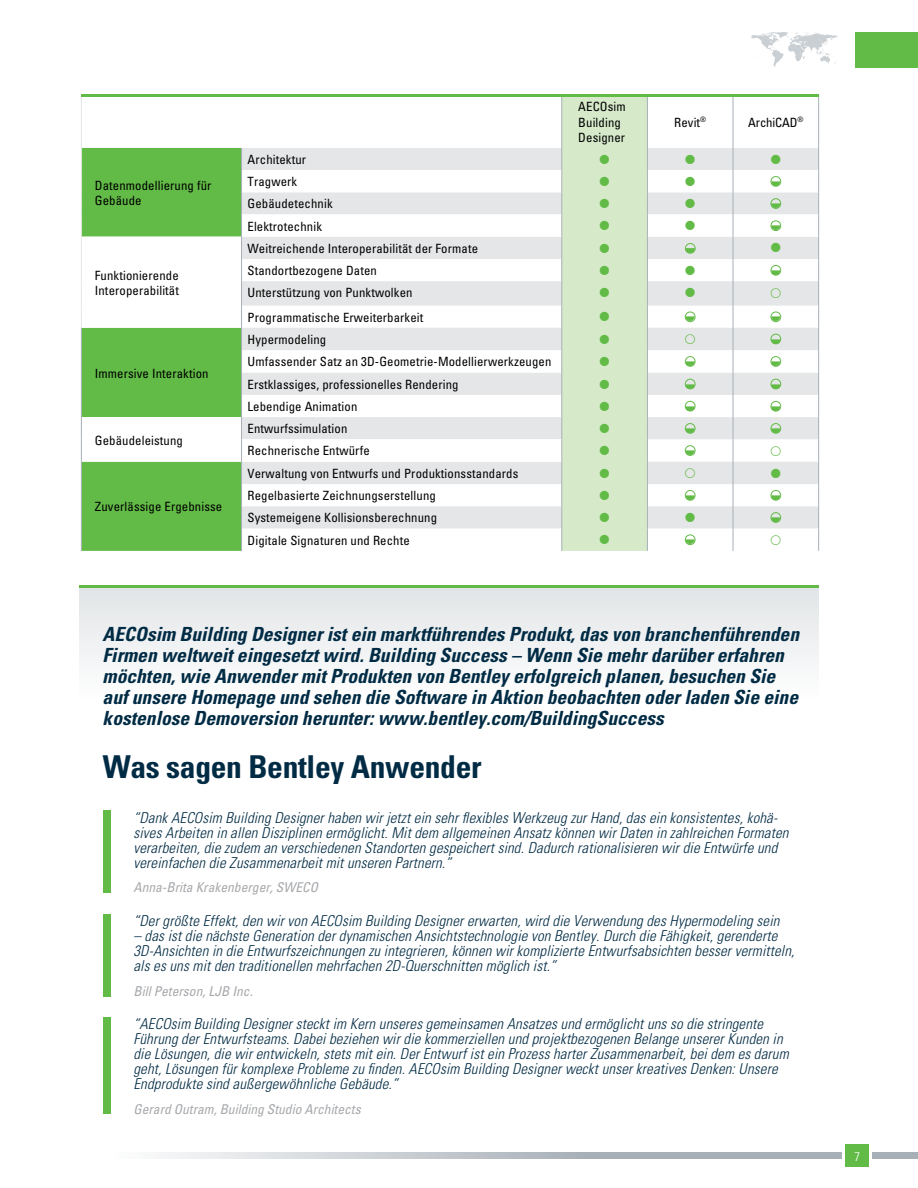
<style>
.page{position:relative;width:918px;height:1188px;background:#fff}
.page>*{position:absolute;margin:0;border:0;box-sizing:border-box;transform-origin:0 0}
.t1{font:700 condensed 31.5px "Univers";letter-spacing:-.01em;color:#002b44}
.t2{font:italic 700 condensed 19.5px/21px "Univers";color:#002b44}
.t3{font:italic 300 condensed 15px/15px "Univers";letter-spacing:.01em;color:#002b44}
.t4{font:italic condensed 13.5px "Univers";color:#a7a9ac}
.t5{font:condensed 12.75px/22.2px "Univers";letter-spacing:.01em;color:#000}
.t6{font:condensed 12.75px "Univers";letter-spacing:-.01em;color:#000}
.t7{font:300 condensed 12.75px "Univers";color:#fff}
</style>
<div class="page">
<div style="left:846px;top:1144px;width:23px;height:22px;background:#62bb46"></div>
<div style="left:872px;top:1152px;width:46px;height:6px;background:#a7afb7"></div>
<svg style="left:162px;top:1152px;width:680px;height:6px;background:#bfc5cb"></svg>
<svg style="left:751px;top:32px;width:87px;height:35px"></svg>
<div style="left:856px;top:32px;width:62px;height:36px;background:#62bb46"></div>
<div style="left:103px;top:811px;width:7px;height:82px;background:#62bb46"></div>
<div style="left:103px;top:914px;width:7px;height:82px;background:#62bb46"></div>
<div style="left:103px;top:1017px;width:7px;height:97px;background:#62bb46"></div>
<div style="left:82px;top:148px;width:159px;height:403px;background:#62bb46"></div>
<svg style="left:242px;top:148px;width:576px;height:380px;fill:#e5e6e7"></svg>
<svg style="left:82px;top:170px;width:736px;height:292px"></svg>
<hr style="left:733px;top:95px;width:1px;height:53px;background:#a7afb7">
<hr style="left:818px;top:95px;width:1px;height:53px;background:#a7afb7">
<svg style="left:733px;top:148px;width:1px;height:403px"></svg>
<svg style="left:818px;top:148px;width:1px;height:403px"></svg>
<svg style="left:241px;top:148px;width:1px;height:403px"></svg>
<hr style="left:81px;top:95px;width:1px;height:53px;background:#e5e6e7">
<svg style="left:81px;top:148px;width:1px;height:403px"></svg>
<hr style="left:79px;top:586px;width:740px;height:2px;background:#62bb46">
<div style="left:79px;top:588px;width:740px;height:111px;background:linear-gradient(to right,#f0f1f2,#f0f1f2)"></div>
<hr style="left:81px;top:94px;width:738px;height:3px;background:#62bb46">
<div style="left:685px;top:243px;width:10px;height:10px;border:1px solid #62bb46;border-radius:50%"></div>
<div style="left:685px;top:356px;width:10px;height:10px;border:1px solid #62bb46;border-radius:50%"></div>
<div style="left:685px;top:312px;width:10px;height:10px;border:1px solid #62bb46;border-radius:50%"></div>
<div style="left:771px;top:423px;width:10px;height:10px;border:1px solid #62bb46;border-radius:50%"></div>
<div style="left:685px;top:423px;width:10px;height:10px;border:1px solid #62bb46;border-radius:50%"></div>
<div style="left:771px;top:401px;width:10px;height:10px;border:1px solid #62bb46;border-radius:50%"></div>
<div style="left:771px;top:379px;width:10px;height:10px;border:1px solid #62bb46;border-radius:50%"></div>
<div style="left:771px;top:312px;width:10px;height:10px;border:1px solid #62bb46;border-radius:50%"></div>
<div style="left:771px;top:334px;width:10px;height:10px;border:1px solid #62bb46;border-radius:50%"></div>
<div style="left:771px;top:356px;width:10px;height:10px;border:1px solid #62bb46;border-radius:50%"></div>
<div style="left:771px;top:265px;width:10px;height:10px;border:1px solid #62bb46;border-radius:50%"></div>
<div style="left:771px;top:221px;width:10px;height:10px;border:1px solid #62bb46;border-radius:50%"></div>
<div style="left:771px;top:199px;width:10px;height:10px;border:1px solid #62bb46;border-radius:50%"></div>
<div style="left:771px;top:176px;width:10px;height:10px;border:1px solid #62bb46;border-radius:50%"></div>
<div style="left:685px;top:401px;width:10px;height:10px;border:1px solid #62bb46;border-radius:50%"></div>
<div style="left:685px;top:379px;width:10px;height:10px;border:1px solid #62bb46;border-radius:50%"></div>
<div style="left:685px;top:446px;width:10px;height:10px;border:1px solid #62bb46;border-radius:50%"></div>
<div style="left:685px;top:490px;width:10px;height:10px;border:1px solid #62bb46;border-radius:50%"></div>
<div style="left:771px;top:490px;width:10px;height:10px;border:1px solid #62bb46;border-radius:50%"></div>
<div style="left:771px;top:512px;width:10px;height:11px;border:1px solid #62bb46;border-radius:50%"></div>
<div style="left:685px;top:535px;width:10px;height:10px;border:1px solid #62bb46;border-radius:50%"></div>
<svg style="left:686px;top:154px;width:9px;height:10px"></svg>
<svg style="left:771px;top:154px;width:9px;height:10px"></svg>
<svg style="left:686px;top:177px;width:9px;height:9px"></svg>
<svg style="left:771px;top:181px;width:9px;height:5px"></svg>
<svg style="left:686px;top:199px;width:9px;height:9px"></svg>
<svg style="left:771px;top:203px;width:9px;height:5px"></svg>
<svg style="left:686px;top:221px;width:9px;height:9px"></svg>
<svg style="left:771px;top:226px;width:9px;height:4px"></svg>
<svg style="left:685px;top:248px;width:10px;height:5px"></svg>
<svg style="left:771px;top:243px;width:9px;height:9px"></svg>
<svg style="left:686px;top:266px;width:9px;height:9px"></svg>
<svg style="left:771px;top:270px;width:9px;height:5px"></svg>
<svg style="left:686px;top:288px;width:9px;height:9px"></svg>
<svg style="left:771px;top:288px;width:10px;height:10px"></svg>
<svg style="left:686px;top:317px;width:9px;height:4px"></svg>
<svg style="left:771px;top:317px;width:9px;height:4px"></svg>
<svg style="left:685px;top:334px;width:10px;height:10px"></svg>
<svg style="left:771px;top:339px;width:9px;height:5px"></svg>
<svg style="left:686px;top:361px;width:9px;height:5px"></svg>
<svg style="left:771px;top:361px;width:9px;height:5px"></svg>
<svg style="left:686px;top:384px;width:9px;height:5px"></svg>
<svg style="left:771px;top:384px;width:9px;height:5px"></svg>
<svg style="left:686px;top:406px;width:9px;height:5px"></svg>
<svg style="left:771px;top:406px;width:9px;height:5px"></svg>
<svg style="left:686px;top:428px;width:9px;height:5px"></svg>
<svg style="left:771px;top:428px;width:9px;height:5px"></svg>
<svg style="left:686px;top:450px;width:9px;height:5px"></svg>
<svg style="left:771px;top:446px;width:10px;height:10px"></svg>
<svg style="left:685px;top:468px;width:10px;height:10px"></svg>
<svg style="left:771px;top:468px;width:9px;height:10px"></svg>
<svg style="left:686px;top:495px;width:9px;height:5px"></svg>
<svg style="left:771px;top:495px;width:9px;height:5px"></svg>
<svg style="left:686px;top:513px;width:9px;height:9px"></svg>
<svg style="left:771px;top:517px;width:9px;height:5px"></svg>
<div style="left:562px;top:97px;width:86px;height:454px;background:#d6eaca"></div>
<svg style="left:686px;top:540px;width:9px;height:4px"></svg>
<p class="t5" style="left:95px;top:177px;width:118px;line-height:15.3px">Datenmodellierung für<br>Gebäude</p>
<p class="t5" style="left:95px;top:267px;width:86px;line-height:15.3px">Funktionierende<br>Interoperabilität</p>
<p class="t5" style="left:95px;top:362px;width:115px">Immersive Interaktion</p>
<p class="t5" style="left:248px;top:148px;width:87px">Architektur<br>Tragwerk<br>Gebäudetechnik<br>Elektrotechnik</p>
<p class="t5" style="left:247px;top:237px;width:232px">Weitreichende Interoperabilität der Formate<br>Standortbezogene Daten<br>Unterstützung von Punktwolken</p>
<p class="t5" style="left:248px;top:306px;width:177px">Programmatische Erweiterbarkeit</p>
<p class="t5" style="left:248px;top:328px;width:305px">Hypermodeling<br>Umfassender Satz an 3D-Geometrie-Modellierwerkzeugen Erstklassiges, professionelles Rendering<br>Lebendige Animation</p>
<p class="t5" style="left:95px;top:429px;width:90px">Gebäudeleistung</p>
<p class="t5" style="left:247px;top:417px;width:124px">Entwurfssimulation<br>Rechnerische Entwürfe</p>
<p class="t5" style="left:95px;top:496px;width:129px">Zuverlässige Ergebnisse</p>
<p class="t5" style="left:248px;top:462px;width:272px">Verwaltung von Entwurfs und Produktionsstandards Regelbasierte Zeichnungserstellung<br>Systemeigene Kollisionsberechnung<br>Digitale Signaturen und Rechte</p>
<p class="t5" style="left:578px;top:99px;width:49px;line-height:15.3px">AECOsim<br>Building<br>Designer</p>
<p class="t5" style="left:674px;top:111px;width:34px">Revit<sup>®</sup></p>
<p class="t6" style="left:748px;top:114px;width:57px">ArchiCAD<sup>®</sup></p>
<p class="t2" style="left:103px;top:624px;width:698px">AECOsim Building Designer ist ein marktführendes Produkt, das von branchenführenden Firmen weltweit eingesetzt wird. Building Success – Wenn Sie mehr darüber erfahren möchten, wie Anwender mit Produkten von Bentley erfolgreich planen, besuchen Sie auf unsere Homepage und sehen die Software in Aktion beobachten oder laden Sie eine kostenlose Demoversion herunter: www.bentley.com/BuildingSuccess</p>
<h1 class="t1" style="left:103px;top:747px;width:380px">Was sagen Bentley Anwender</h1>
<p class="t3" style="left:133px;top:810px;width:657px">“Dank AECOsim Building Designer haben wir jetzt ein sehr flexibles Werkzeug zur Hand, das ein konsistentes, kohä&shy;sives Arbeiten in allen Disziplinen ermöglicht. Mit dem allgemeinen Ansatz können wir Daten in zahlreichen Formaten verarbeiten, die zudem an verschiedenen Standorten gespeichert sind. Dadurch rationalisieren wir die Entwürfe und vereinfachen die Zusammenarbeit mit unseren Partnern.”</p>
<p class="t4" style="left:133px;top:879px;width:186px">Anna-Brita Krakenberger, SWECO</p>
<p class="t3" style="left:133px;top:913px;width:648px">“Der größte Effekt, den wir von AECOsim Building Designer erwarten, wird die Verwendung des Hypermodeling sein</p>
<p class="t3" style="left:133px;top:928px;width:663px">– das ist die nächste Generation der dynamischen Ansichtstechnologie von Bentley. Durch die Fähigkeit, gerenderte<br>3D-Ansichten in die Entwurfszeichnungen zu integrieren, können wir komplizierte Entwurfsabsichten besser vermitteln, als es uns mit den traditionellen mehrfachen 2D-Querschnitten möglich ist.”</p>
<p class="t4" style="left:133px;top:983px;width:121px">Bill Peterson, LJB Inc.</p>
<p class="t3" style="left:133px;top:1017px;width:657px">“AECOsim Building Designer steckt im Kern unseres gemeinsamen Ansatzes und ermöglicht uns so die stringente Führung der Entwurfsteams. Dabei beziehen wir die kommerziellen und projektbezogenen Belange unserer Kunden in die Lösungen, die wir entwickeln, stets mit ein. Der Entwurf ist ein Prozess harter Zusammenarbeit, bei dem es darum geht, Lösungen für komplexe Probleme zu finden. AECOsim Building Designer weckt unser kreatives Denken: Unsere Endprodukte sind außergewöhnliche Gebäude.”</p>
<p class="t4" style="left:133px;top:1101px;width:229px">Gerard Outram, Building Studio Architects</p>
<p class="t7" style="left:854px;top:1148px;width:7px">7</p>
</div>
